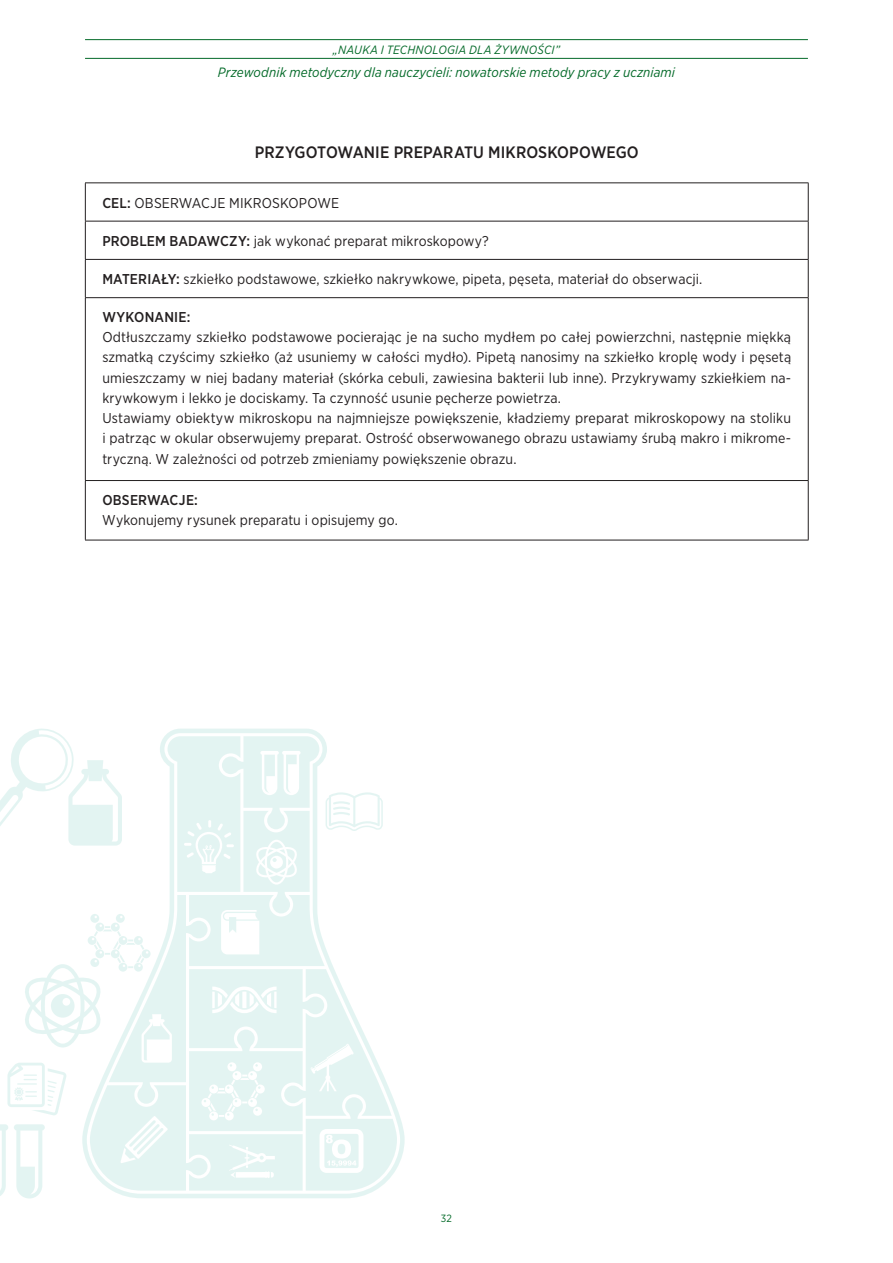
<style>
.page{position:relative;width:893px;height:1263px;background:#fff}
.page>*{position:absolute;margin:0;border:0;box-sizing:border-box;transform-origin:0 0}
.t1{font:500 16.5px "Gotham Narrow";letter-spacing:.005em;color:#231f20}
.t2{font:14.25px/20.2px "Gotham Narrow";letter-spacing:.01em;color:#231f20}
.t3{font:500 14.25px "Gotham Narrow";letter-spacing:.015em;color:#231f20}
.t4{font:italic 13.5px "Gotham Narrow";letter-spacing:.01em;color:#046a29}
.t5{font:italic 12px "Gotham Narrow";letter-spacing:.015em;color:#046a29}
.t6{font:10.5px "Gotham Narrow";color:#046a29}
.s1{font-weight:500}
</style>
<div class="page">
<hr style="left:85px;top:58px;width:723px;height:1px;background:#046a29">
<hr style="left:85px;top:39px;width:723px;height:1px;background:#046a29">
<hr style="left:85px;top:183px;width:723px;height:1px;background:#231f20">
<hr style="left:85px;top:183px;width:1px;height:38px;background:#231f20">
<hr style="left:808px;top:183px;width:1px;height:38px;background:#231f20">
<hr style="left:85px;top:221px;width:723px;height:1px;background:#231f20">
<hr style="left:85px;top:221px;width:1px;height:38px;background:#231f20">
<hr style="left:808px;top:221px;width:1px;height:38px;background:#231f20">
<hr style="left:85px;top:259px;width:723px;height:1px;background:#231f20">
<hr style="left:85px;top:260px;width:1px;height:37px;background:#231f20">
<hr style="left:808px;top:260px;width:1px;height:37px;background:#231f20">
<hr style="left:85px;top:297px;width:723px;height:1px;background:#231f20">
<hr style="left:85px;top:298px;width:1px;height:182px;background:#231f20">
<hr style="left:808px;top:298px;width:1px;height:182px;background:#231f20">
<hr style="left:85px;top:480px;width:723px;height:1px;background:#231f20">
<hr style="left:85px;top:481px;width:1px;height:59px;background:#231f20">
<hr style="left:808px;top:481px;width:1px;height:59px;background:#231f20">
<hr style="left:85px;top:540px;width:723px;height:1px;background:#231f20">
<svg style="left:0;top:728px;width:397px;height:470px"></svg>
<p class="t5" style="left:333px;top:43px;width:229px">„NAUKA I TECHNOLOGIA DLA ŻYWNOŚCI”</p>
<p class="t4" style="left:218px;top:65px;width:459px">Przewodnik metodyczny dla nauczycieli: nowatorskie metody pracy z uczniami</p>
<p class="t1" style="left:255px;top:143px;width:386px">PRZYGOTOWANIE PREPARATU MIKROSKOPOWEGO</p>
<p class="t2" style="left:102px;top:193px;width:238px"><span class="s1">CEL:</span> OBSERWACJE MIKROSKOPOWE</p>
<p class="t2" style="left:102px;top:231px;width:388px"><span class="s1">PROBLEM BADAWCZY:</span> jak wykonać preparat mikroskopowy?</p>
<p class="t2" style="left:102px;top:269px;width:602px"><span class="s1">MATERIAŁY:</span> szkiełko podstawowe, szkiełko nakrywkowe, pipeta, pęseta, materiał do obserwacji.</p>
<p class="t3" style="left:102px;top:309px;width:89px">WYKONANIE:</p>
<p class="t2" style="left:102px;top:327px;width:690px">Odtłuszczamy szkiełko podstawowe pocierając je na sucho mydłem po całej powierzchni, następnie miękką szmatką czyścimy szkiełko (aż usuniemy w całości mydło). Pipetą nanosimy na szkiełko kroplę wody i pęsetą umieszczamy w niej badany materiał (skórka cebuli, zawiesina bakterii lub inne). Przykrywamy szkiełkiem na&shy;krywkowym i lekko je dociskamy. Ta czynność usunie pęcherze powietrza.<br>Ustawiamy obiektyw mikroskopu na najmniejsze powiększenie, kładziemy preparat mikroskopowy na stoliku i patrząc w okular obserwujemy preparat. Ostrość obserwowanego obrazu ustawiamy śrubą makro i mikrome&shy;tryczną. W zależności od potrzeb zmieniamy powiększenie obrazu.</p>
<p class="t3" style="left:102px;top:492px;width:97px">OBSERWACJE:</p>
<p class="t2" style="left:102px;top:510px;width:297px">Wykonujemy rysunek preparatu i opisujemy go.</p>
<p class="t6" style="left:441px;top:1212px;width:13px">32</p>
</div>
